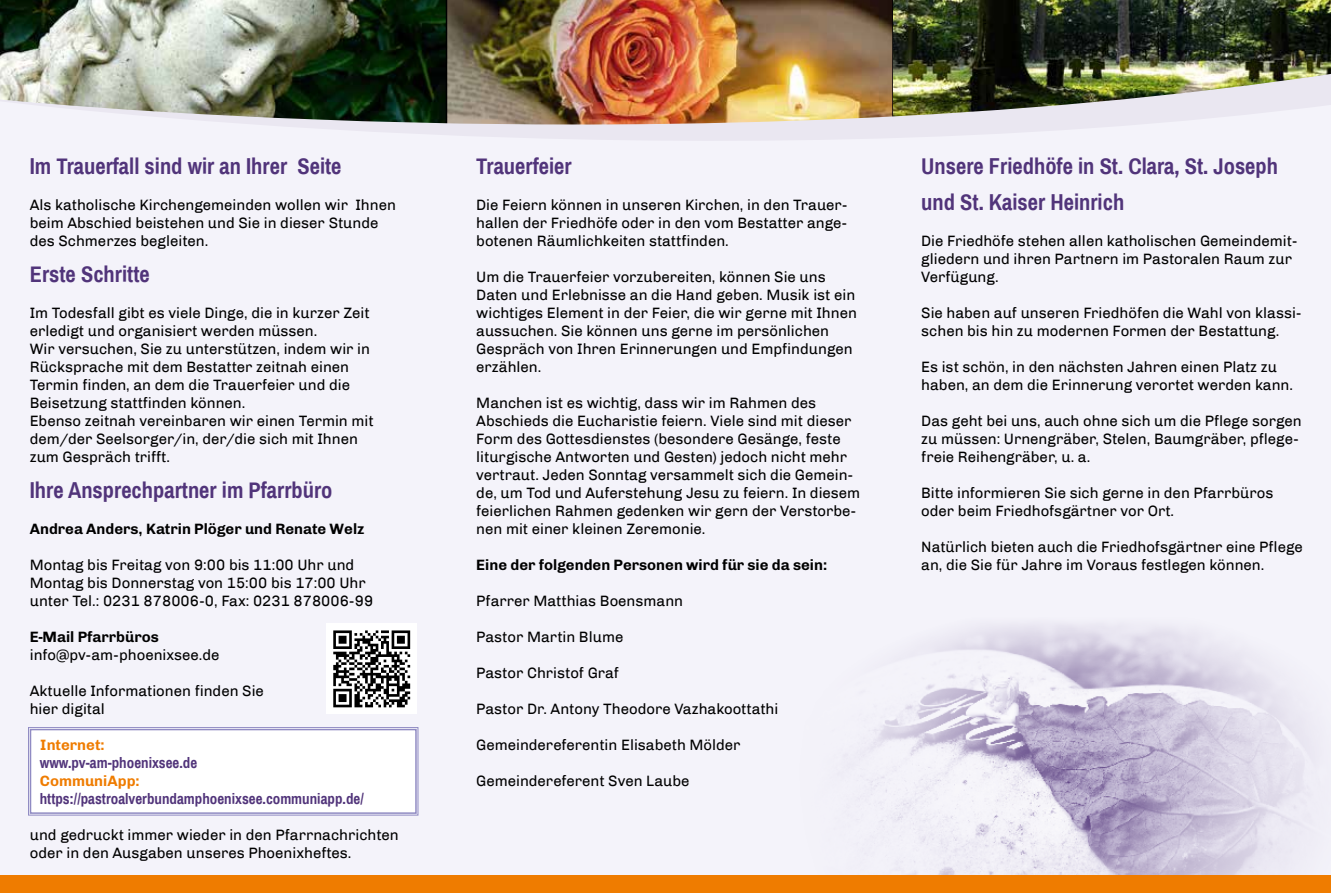
<style>
.page{position:relative;width:1331px;height:893px;background:#fff}
.page>*{position:absolute;margin:0;border:0;box-sizing:border-box;transform-origin:0 0}
.t1{font:700 22.5px/36px "Archivo Narrow";color:#51347a}
.t2{font:15px/18px "Chivo";color:#000}
.t3{font:700 15px "Chivo";color:#000}
.t4{font:700 15px "Archivo Narrow";color:#51347a}
.t5{font:700 15px "Chivo";color:#ef7c00}
</style>
<div class="page">
<img style="left:0;top:0;width:446px;height:72px">
<img style="left:446px;top:0;width:447px;height:72px">
<img style="left:893px;top:0;width:438px;height:72px">
<img style="left:0;top:72px;width:1331px;height:28px">
<div style="left:0;top:100px;width:1331px;height:776px;background:#f4f3fa"></div>
<img style="left:779px;top:617px;width:552px;height:259px">
<div style="left:327px;top:624px;width:90px;height:90px;background:#fff"></div>
<div style="left:331px;top:628px;width:82px;height:82px;background:linear-gradient(to right,#fff,#fff)"></div>
<svg style="left:333px;top:630px;width:77px;height:77px"></svg>
<svg style="left:28px;top:727px;width:390px;height:89px"></svg>
<div style="left:30px;top:729px;width:387px;height:85px;border:2px solid #908bc3"></div>
<div style="left:0;top:876px;width:1331px;height:17px;background:#ef7c00"></div>
<h1 class="t1" style="left:30px;top:148px;width:313px">Im Trauerfall sind wir an Ihrer Seite</h1>
<p class="t2" style="left:30px;top:196px;width:368px">Als katholische Kirchengemeinden wollen wir Ihnen beim Abschied beistehen und Sie in dieser Stunde des Schmerzes begleiten.</p>
<h1 class="t1" style="left:30px;top:256px;width:121px">Erste Schritte</h1>
<p class="t2" style="left:30px;top:304px;width:345px">Im Todesfall gibt es viele Dinge, die in kurzer Zeit erledigt und organisiert werden müssen.<br>Wir versuchen, Sie zu unterstützen, indem wir in Rücksprache mit dem Bestatter zeitnah einen Termin finden, an dem die Trauerfeier und die Beisetzung stattfinden können.<br>Ebenso zeitnah vereinbaren wir einen Termin mit dem/der Seelsorger/in, der/die sich mit Ihnen zum Gespräch trifft.</p>
<h1 class="t1" style="left:30px;top:472px;width:304px">Ihre Ansprechpartner im Pfarrbüro</h1>
<p class="t3" style="left:30px;top:520px;width:336px">Andrea Anders, Katrin Plöger und Renate Welz</p>
<p class="t2" style="left:30px;top:556px;width:345px">Montag bis Freitag von 9:00 bis 11:00 Uhr und<br>Montag bis Donnerstag von 15:00 bis 17:00 Uhr unter Tel.: 0231 878006-0, Fax: 0231 878006-99</p>
<p class="t3" style="left:30px;top:628px;width:131px">E-Mail Pfarrbüros</p>
<p class="t2" style="left:30px;top:646px;width:191px">info@pv-am-phoenixsee.de</p>
<p class="t2" style="left:30px;top:682px;width:236px">Aktuelle Informationen finden Sie hier digital</p>
<p class="t5" style="left:40px;top:736px;width:66px">Internet:</p>
<p class="t4" style="left:40px;top:753px;width:159px">www.pv-am-phoenixsee.de</p>
<p class="t5" style="left:40px;top:772px;width:101px">CommuniApp:</p>
<p class="t4" style="left:40px;top:789px;width:325px">https://pastroalverbundamphoenixsee.communiapp.de/</p>
<p class="t2" style="left:30px;top:826px;width:370px">und gedruckt immer wieder in den Pfarrnachrichten oder in den Ausgaben unseres Phoenixheftes.</p>
<h1 class="t1" style="left:476px;top:148px;width:97px">Trauerfeier</h1>
<p class="t2" style="left:476px;top:196px;width:373px;text-align:justify">Die Feiern können in unseren Kirchen, in den Trauer&shy;hallen der Friedhöfe oder in den vom Bestatter ange&shy;botenen Räumlichkeiten stattfinden.</p>
<p class="t2" style="left:476px;top:268px;width:382px">Um die Trauerfeier vorzubereiten, können Sie uns Daten und Erlebnisse an die Hand geben. Musik ist ein wichtiges Element in der Feier, die wir gerne mit Ihnen aussuchen. Sie können uns gerne im persönlichen Gespräch von Ihren Erinnerungen und Empfindungen erzählen.</p>
<p class="t2" style="left:476px;top:394px;width:385px">Manchen ist es wichtig, dass wir im Rahmen des Abschieds die Eucharistie feiern. Viele sind mit dieser Form des Gottesdienstes (besondere Gesänge, feste liturgische Antworten und Gesten) jedoch nicht mehr vertraut. Jeden Sonntag versammelt sich die Gemein&shy;de, um Tod und Auferstehung Jesu zu feiern. In diesem feierlichen Rahmen gedenken wir gern der Verstorbe&shy;nen mit einer kleinen Zeremonie.</p>
<p class="t3" style="left:476px;top:556px;width:352px">Eine der folgenden Personen wird für sie da sein:</p>
<p class="t2" style="left:476px;top:592px;width:208px">Pfarrer Matthias Boensmann</p>
<p class="t2" style="left:476px;top:628px;width:149px">Pastor Martin Blume</p>
<p class="t2" style="left:476px;top:664px;width:144px">Pastor Christof Graf</p>
<p class="t2" style="left:476px;top:700px;width:304px">Pastor Dr. Antony Theodore Vazhakoottathi</p>
<p class="t2" style="left:476px;top:736px;width:266px">Gemeindereferentin Elisabeth Mölder</p>
<p class="t2" style="left:476px;top:772px;width:215px">Gemeindereferent Sven Laube</p>
<h1 class="t1" style="left:921px;top:148px;width:358px">Unsere Friedhöfe in St. Clara, St. Joseph und St. Kaiser Heinrich</h1>
<p class="t2" style="left:921px;top:232px;width:378px">Die Friedhöfe stehen allen katholischen Gemeindemit&shy;gliedern und ihren Partnern im Pastoralen Raum zur<br>Verfügung.</p>
<p class="t2" style="left:921px;top:304px;width:382px">Sie haben auf unseren Friedhöfen die Wahl von klassi&shy;schen bis hin zu modernen Formen der Bestattung.</p>
<p class="t2" style="left:921px;top:358px;width:373px">Es ist schön, in den nächsten Jahren einen Platz zu haben, an dem die Erinnerung verortet werden kann.</p>
<p class="t2" style="left:921px;top:412px;width:382px">Das geht bei uns, auch ohne sich um die Pflege sorgen zu müssen: Urnengräber, Stelen, Baumgräber, pflege&shy;freie Reihengräber, u. a.</p>
<p class="t2" style="left:921px;top:484px;width:354px">Bitte informieren Sie sich gerne in den Pfarrbüros oder beim Friedhofsgärtner vor Ort.</p>
<p class="t2" style="left:921px;top:538px;width:383px">Natürlich bieten auch die Friedhofsgärtner eine Pflege an, die Sie für Jahre im Voraus festlegen können.</p>
</div>
